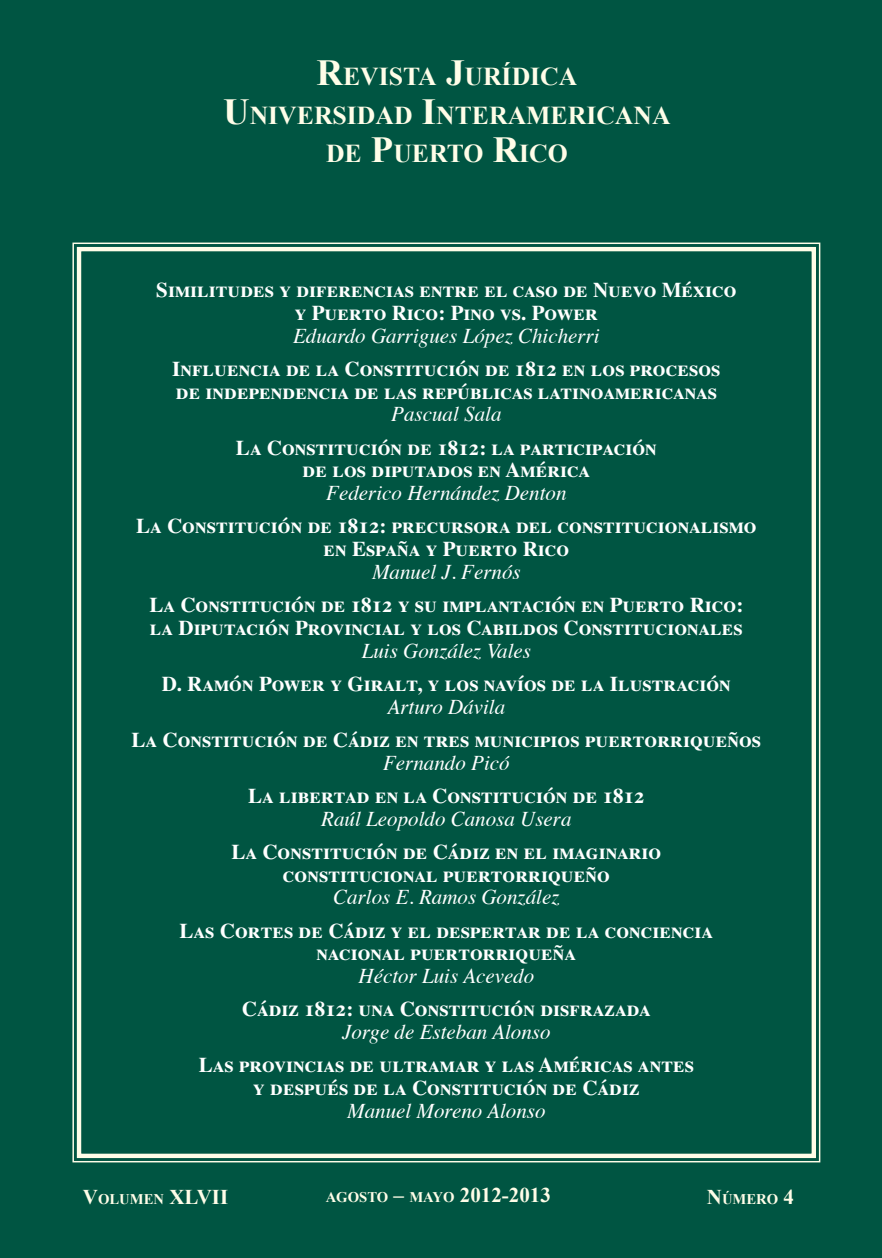
<style>
.page{position:relative;width:882px;height:1258px;background:#005542}
.page>*{position:absolute;margin:0;border:0;box-sizing:border-box;transform-origin:0 0}
.t1{font:700 25.72px "Times New Roman";color:#fffde8}
.t2{font:21px "Times Bold SC";color:#fff}
.t3{font:italic 21px "Times";color:#fff}
.t4{font:700 14.7px "Times New Roman";color:#fffde8}
.s1{font-size:36.75px}
.s2{font-size:21px}
</style>
<div class="page">
<div style="left:72px;top:242px;width:749px;height:921px;background:#005542"></div>
<div style="left:77px;top:247px;width:739px;height:911px;border:4px solid #fffde8"></div>
<p class="t1" style="left:316px;top:59px;width:262px"><span class="s1">R</span>EVISTA <span class="s1">J</span>URÍDICA</p>
<p class="t1" style="left:223px;top:97px;width:449px"><span class="s1">U</span>NIVERSIDAD <span class="s1">I</span>NTERAMERICANA</p>
<p class="t1" style="left:326px;top:136px;width:243px">DE <span class="s1">P</span>UERTO <span class="s1">R</span>ICO</p>
<p class="t2" style="left:156px;top:277px;width:581px">Similitudes y diferencias entre el caso de Nuevo México</p>
<p class="t2" style="left:295px;top:300px;width:304px">y Puerto Rico: Pino vs. Power</p>
<p class="t3" style="left:293px;top:317px;width:308px">Eduardo Garrigues López Chicherri</p>
<p class="t2" style="left:172px;top:356px;width:550px">Influencia de la Constitución de 1812 en los procesos</p>
<p class="t2" style="left:176px;top:379px;width:542px">de independencia de las repúblicas latinoamericanas</p>
<p class="t3" style="left:391px;top:396px;width:112px">Pascual Sala</p>
<p class="t2" style="left:236px;top:435px;width:422px">La Constitución de 1812: la participación</p>
<p class="t2" style="left:303px;top:458px;width:289px">de los diputados en América</p>
<p class="t3" style="left:326px;top:475px;width:242px">Federico Hernández Denton</p>
<p class="t2" style="left:136px;top:514px;width:622px">La Constitución de 1812: precursora del constitucionalismo</p>
<p class="t2" style="left:323px;top:536px;width:247px">en España y Puerto Rico</p>
<p class="t3" style="left:372px;top:554px;width:150px">Manuel J. Fernós</p>
<p class="t2" style="left:149px;top:592px;width:595px">La Constitución de 1812 y su implantación en Puerto Rico:</p>
<p class="t2" style="left:150px;top:615px;width:594px">la Diputación Provincial y los Cabildos Constitucionales</p>
<p class="t3" style="left:362px;top:632px;width:171px">Luis González Vales</p>
<p class="t2" style="left:162px;top:671px;width:570px">D. Ramón Power y Giralt, y los navíos de la Ilustración</p>
<p class="t3" style="left:387px;top:688px;width:119px">Arturo Dávila</p>
<p class="t2" style="left:132px;top:727px;width:631px">La Constitución de Cádiz en tres municipios puertorriqueños</p>
<p class="t3" style="left:383px;top:744px;width:128px">Fernando Picó</p>
<p class="t2" style="left:248px;top:783px;width:398px">La libertad en la Constitución de 1812</p>
<p class="t3" style="left:321px;top:800px;width:252px">Raúl Leopoldo Canosa Usera</p>
<p class="t2" style="left:231px;top:839px;width:431px">La Constitución de Cádiz en el imaginario</p>
<p class="t2" style="left:283px;top:862px;width:328px">constitucional puertorriqueño</p>
<p class="t3" style="left:333px;top:879px;width:228px">Carlos E. Ramos González</p>
<p class="t2" style="left:179px;top:918px;width:535px">Las Cortes de Cádiz y el despertar de la conciencia</p>
<p class="t2" style="left:316px;top:941px;width:261px">nacional puertorriqueña</p>
<p class="t3" style="left:358px;top:958px;width:177px">Héctor Luis Acevedo</p>
<p class="t2" style="left:242px;top:997px;width:410px">Cádiz 1812: una Constitución disfrazada</p>
<p class="t3" style="left:342px;top:1014px;width:210px">Jorge de Esteban Alonso</p>
<p class="t2" style="left:199px;top:1053px;width:497px">Las provincias de ultramar y las Américas antes</p>
<p class="t2" style="left:253px;top:1075px;width:388px">y después de la Constitución de Cádiz</p>
<p class="t3" style="left:347px;top:1093px;width:200px">Manuel Moreno Alonso</p>
<p class="t4" style="left:83px;top:1189px;width:147px"><span class="s2">V</span>OLUMEN <span class="s2">XLVII</span></p>
<p class="t4" style="left:326px;top:1187px;width:227px">AGOSTO <span class="s2">–</span> MAYO <span class="s2">2012-2013</span></p>
<p class="t4" style="left:707px;top:1189px;width:89px"><span class="s2">N</span>ÚMERO <span class="s2">4</span></p>
</div>
